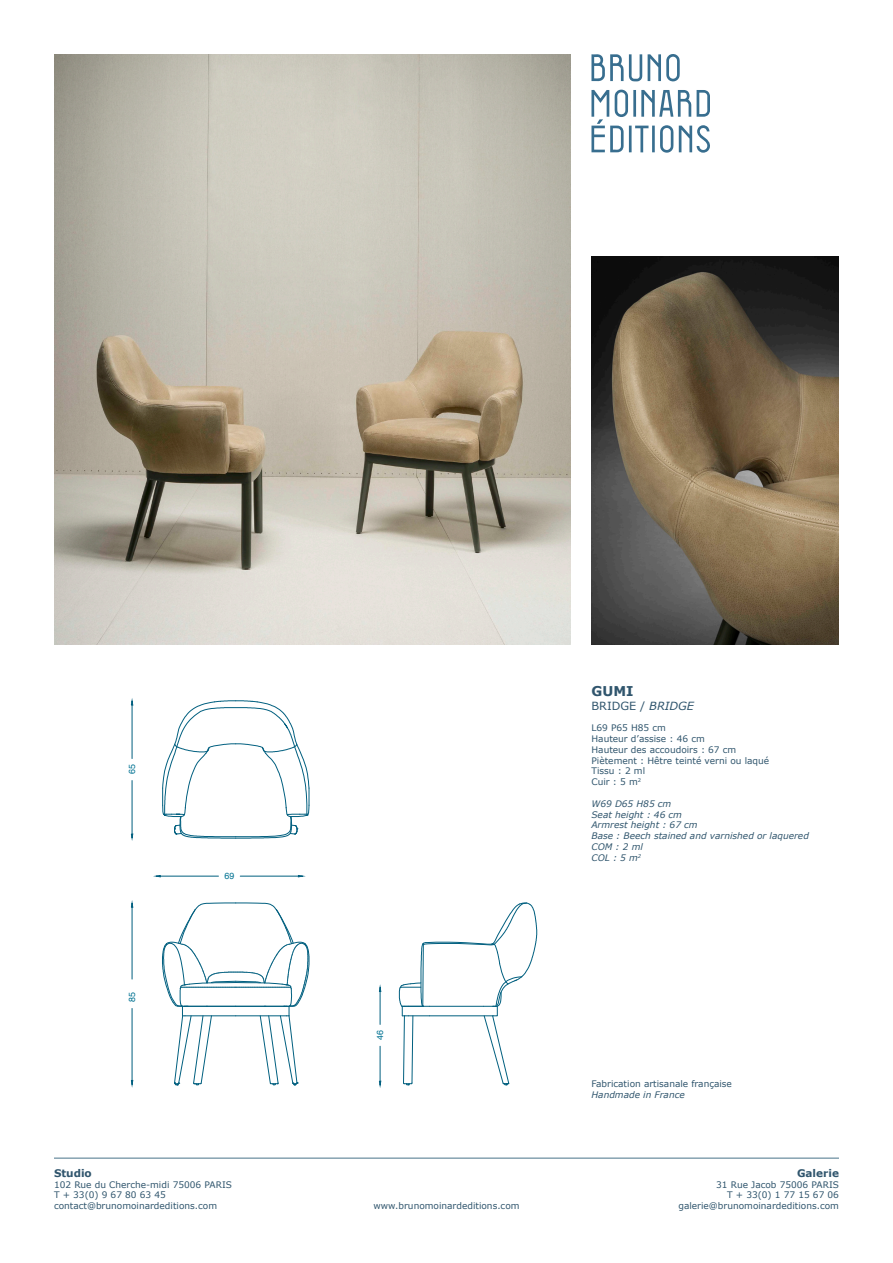
<style>
.page{position:relative;width:893px;height:1263px;background:#fff}
.page>*{position:absolute;margin:0;border:0;box-sizing:border-box;transform-origin:0 0}
.t1{font:700 13.5px "Verdana";color:#30556d}
.t2{font:11.25px "Verdana";color:#30556d}
.t3{font:700 10.5px "Verdana";color:#30556d}
.t4{font:9px/10.8px "Verdana";color:#30556d;text-align:right}
.t5{font:italic 9px "Verdana";color:#30556d}
.t6{font:8.85px "Helvetica";color:#007292}
.s1{font-style:italic}
</style>
<div class="page">
<hr style="left:54px;top:1158px;width:785px;height:1px;background:#49748a">
<svg style="left:591px;top:54px;width:51px;height:27px"></svg>
<svg style="left:648px;top:54px;width:32px;height:28px"></svg>
<svg style="left:591px;top:89px;width:119px;height:64px"></svg>
<img style="left:54px;top:54px;width:516px;height:590px">
<img style="left:591px;top:256px;width:248px;height:388px">
<svg style="left:162px;top:902px;width:148px;height:184px"></svg>
<svg style="left:399px;top:902px;width:138px;height:184px"></svg>
<hr style="left:430px;top:1006px;width:53px;height:1px;background:#005f7f">
<svg style="left:162px;top:700px;width:148px;height:139px"></svg>
<hr style="left:160px;top:876px;width:58px;height:1px;background:#005f7f">
<hr style="left:240px;top:876px;width:58px;height:1px;background:#005f7f">
<svg style="left:298px;top:875px;width:6px;height:2px"></svg>
<hr style="left:132px;top:907px;width:1px;height:72px;background:#005f7f">
<hr style="left:132px;top:1008px;width:1px;height:72px;background:#005f7f">
<svg style="left:131px;top:1080px;width:2px;height:6px"></svg>
<hr style="left:132px;top:705px;width:1px;height:53px;background:#005f7f">
<hr style="left:132px;top:780px;width:1px;height:54px;background:#005f7f">
<hr style="left:380px;top:1046px;width:1px;height:35px;background:#005f7f">
<hr style="left:380px;top:991px;width:1px;height:33px;background:#005f7f">
<p class="t6" style="left:125px;top:774px;width:11px;rotate:-90deg">65</p>
<p class="t6" style="left:125px;top:1002px;width:11px;rotate:-90deg">85</p>
<p class="t6" style="left:224px;top:869px;width:11px">69</p>
<p class="t3" style="left:54px;top:1166px;width:39px">Studio</p>
<p class="t4" style="left:54px;top:1179px;width:180px;text-align:left">102 Rue du Cherche-midi 75006 PARIS<br>T + 33(0) 9 67 80 63 45 contact@brunomoinardeditions.com</p>
<p class="t6" style="left:373px;top:1040px;width:11px;rotate:-90deg">46</p>
<p class="t1" style="left:591px;top:682px;width:44px">GUMI</p>
<p class="t2" style="left:591px;top:698px;width:104px">BRIDGE / <span class="s1">BRIDGE</span></p>
<p class="t4" style="left:591px;top:723px;width:76px">L69 P65 H85 cm</p>
<p class="t4" style="left:591px;top:733px;width:115px">Hauteur d’assise : 46 cm</p>
<p class="t4" style="left:591px;top:744px;width:146px">Hauteur des accoudoirs : 67 cm</p>
<p class="t4" style="left:591px;top:755px;width:179px">Piètement : Hêtre teinté verni ou laqué</p>
<p class="t4" style="left:591px;top:766px;width:55px">Tissu : 2 ml</p>
<p class="t4" style="left:591px;top:777px;width:51px">Cuir : 5 m<sup>2</sup></p>
<p class="t5" style="left:591px;top:798px;width:81px">W69 D65 H85 cm</p>
<p class="t5" style="left:591px;top:808px;width:92px">Seat height : 46 cm</p>
<p class="t5" style="left:591px;top:819px;width:108px">Armrest height : 67 cm</p>
<p class="t5" style="left:591px;top:830px;width:219px">Base : Beech stained and varnished or laquered</p>
<p class="t5" style="left:591px;top:841px;width:53px">COM : 2 ml</p>
<p class="t5" style="left:591px;top:852px;width:51px">COL : 5 m<sup>2</sup></p>
<p class="t4" style="left:591px;top:1078px;width:142px">Fabrication artisanale française</p>
<p class="t5" style="left:591px;top:1089px;width:95px">Handmade in France</p>
<p class="t3" style="left:797px;top:1166px;width:43px">Galerie</p>
<p class="t4" style="left:716px;top:1179px;width:124px">31 Rue Jacob 75006 PARIS<br>T + 33(0) 1 77 15 67 06</p>
<p class="t4" style="left:373px;top:1201px;width:148px">www.brunomoinardeditions.com</p>
<p class="t4" style="left:678px;top:1201px;width:162px">galerie@brunomoinardeditions.com</p>
</div>
